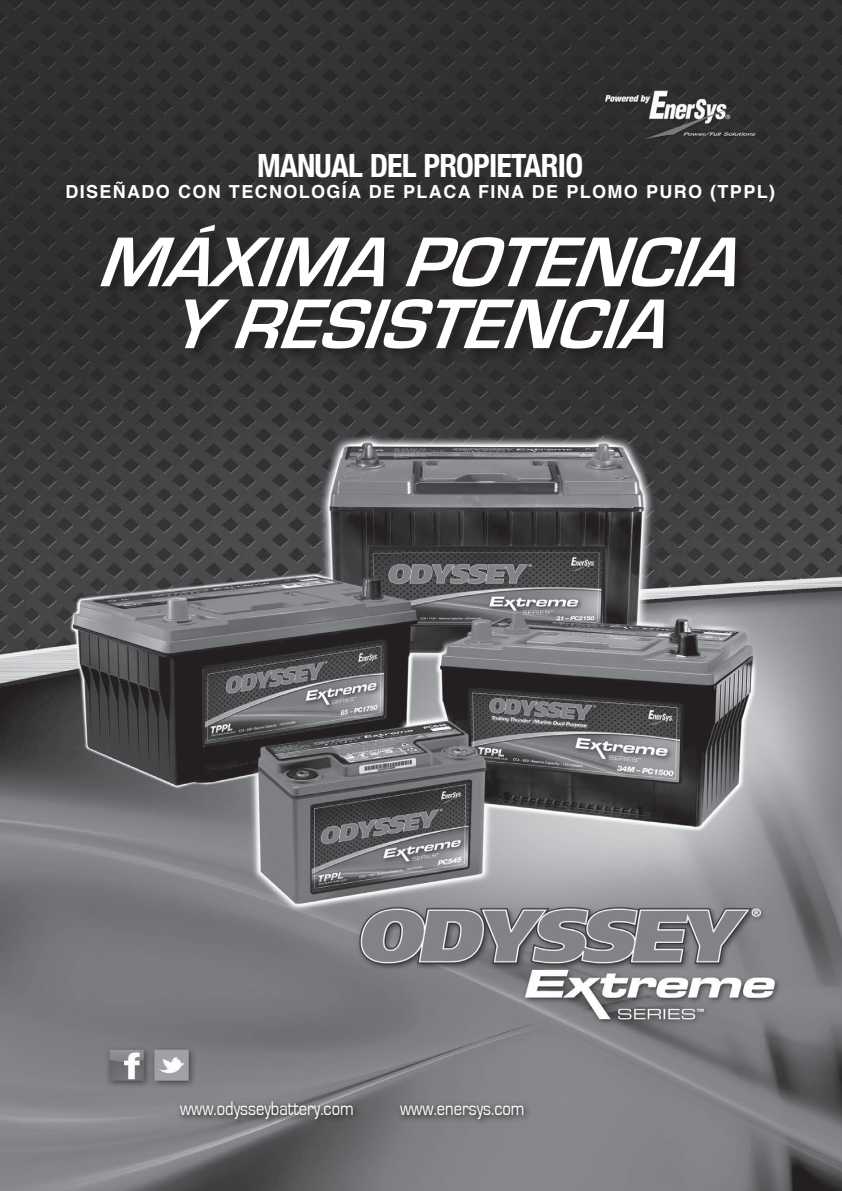
<style>
.page{position:relative;width:842px;height:1191px;background:#fff}
.page>*{position:absolute;margin:0;border:0;box-sizing:border-box;transform-origin:0 0}
.t1{font:italic 700 73px/61.8px "Eurostile";color:#fff;text-align:center}
.t2{font:700 condensed 32px "Helvetica Neue";letter-spacing:-.025em;color:#fff}
.t3{font:20px "Eurostile";color:#fff;scale:.83 1}
.t4{font:700 18px "Helvetica";letter-spacing:.075em;color:#fff}
</style>
<div class="page">
<img style="left:0;top:0;width:842px;height:1191px">
<div style="left:100px;top:224px;width:650px;height:139px;background:#2d2a2b"></div>
<svg style="left:176px;top:1098px;width:185px;height:29px;background:#6e6f72"></svg>
<svg style="left:396px;top:1102px;width:136px;height:25px;background:#727376"></svg>
<h2 class="t2" style="left:257px;top:139px;width:328px">MANUAL DEL PROPIETARIO</h2>
<p class="t4" style="left:65px;top:177px;width:711px">DISEÑADO CON TECNOLOGÍA DE PLACA FINA DE PLOMO PURO (TPPL)</p>
<h1 class="t1" style="left:96px;top:232px;width:669px">MÁXIMAPOTENCIA<br>YRESISTENCIA</h1>
<p class="t3" style="left:180px;top:1098px;width:211px">www.odysseybattery.com</p>
<p class="t3" style="left:400px;top:1098px;width:152px">www.enersys.com</p>
</div>
